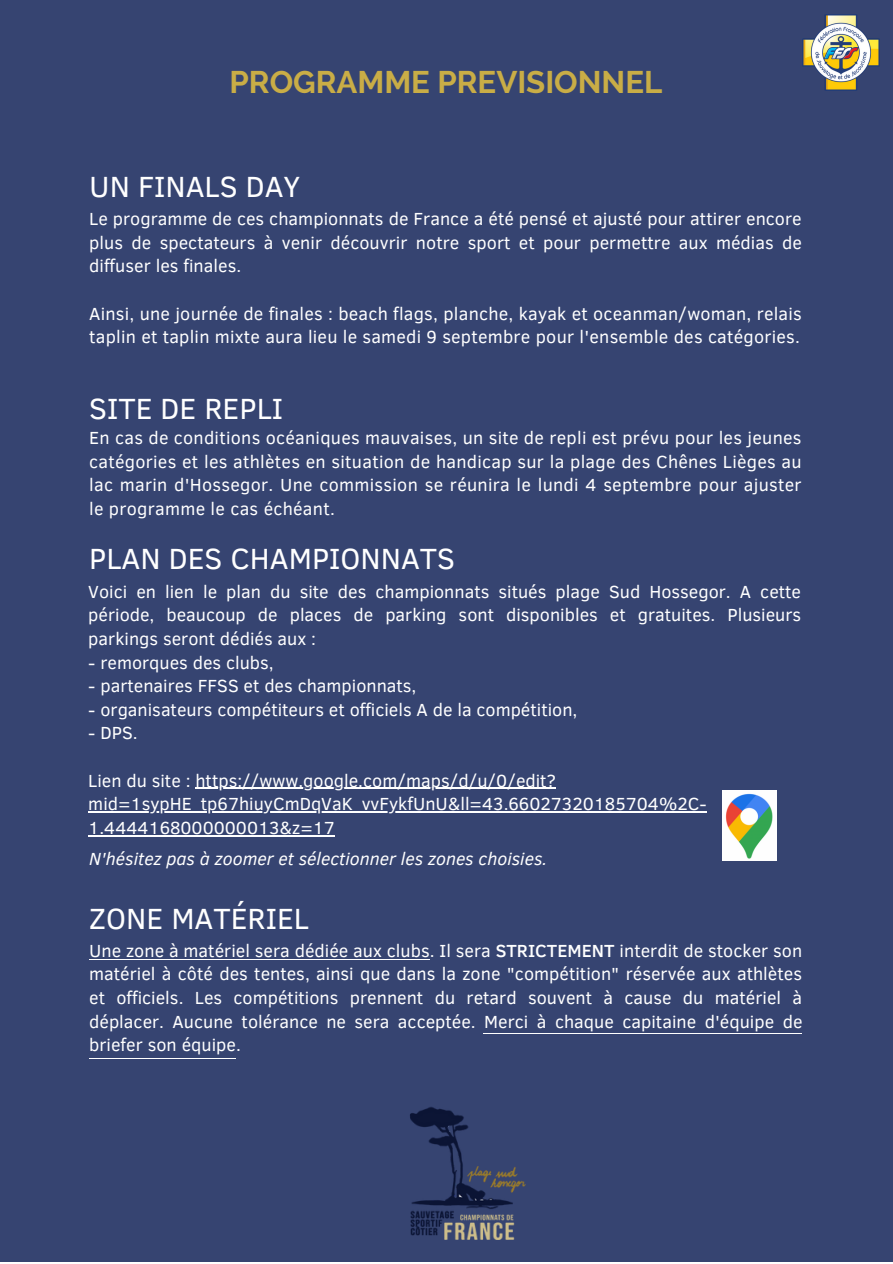
<style>
.page{position:relative;width:893px;height:1264px;background:#fff}
.page>*{position:absolute;margin:0;border:0;box-sizing:border-box;transform-origin:0 0}
.t1{font:700 31.2px "Raleway";color:#c9ad46}
.t2{font:30px "Clear Sans";color:#fff}
.t3{font:18px/23.5px "Clear Sans";color:#fff;text-align:justify}
.t4{font:italic 18px "Clear Sans";color:#fff}
.s1{font-weight:500}
</style>
<div class="page">
<div style="left:0;top:0;width:892px;height:1261px;background:#364471"></div>
<img style="left:410px;top:1107px;width:115px;height:131px">
<img style="left:802px;top:14px;width:77px;height:77px">
<hr style="left:89px;top:959px;width:341px;height:1px;background:#fff">
<hr style="left:89px;top:1057px;width:146px;height:1px;background:#fff">
<hr style="left:483px;top:1033px;width:319px;height:1px;background:#fff">
<hr style="left:195px;top:787px;width:361px;height:1px;background:#fff">
<hr style="left:88px;top:811px;width:618px;height:1px;background:#fff">
<hr style="left:88px;top:835px;width:247px;height:1px;background:#fff">
<img style="left:722px;top:790px;width:54px;height:70px">
<p class="t1" style="left:229px;top:64px;width:434px">PROGRAMME PREVISIONNEL</p>
<p class="t2" style="left:89px;top:165px;width:213px">UN FINALS DAY</p>
<p class="t3" style="left:89px;top:206px;width:714px">Le programme de ces championnats de France a été pensé et ajusté pour attirer encore plus de spectateurs à venir découvrir notre sport et pour permettre aux médias de diffuser les finales.</p>
<p class="t3" style="left:89px;top:300px;width:714px">Ainsi, une journée de finales : beach flags, planche, kayak et oceanman/woman, relais taplin et taplin mixte aura lieu le samedi 9 septembre pour l'ensemble des catégories.</p>
<p class="t2" style="left:89px;top:387px;width:195px">SITE DE REPLI</p>
<p class="t3" style="left:89px;top:425px;width:714px">En cas de conditions océaniques mauvaises, un site de repli est prévu pour les jeunes catégories et les athlètes en situation de handicap sur la plage des Chênes Lièges au lac marin d'Hossegor. Une commission se réunira le lundi 4 septembre pour ajuster le programme le cas échéant.</p>
<p class="t2" style="left:89px;top:537px;width:367px">PLAN DES CHAMPIONNATS</p>
<p class="t3" style="left:88px;top:578px;width:714px">Voici en lien le plan du site des championnats situés plage Sud Hossegor. A cette période, beaucoup de places de parking sont disponibles et gratuites. Plusieurs parkings seront dédiés aux :</p>
<p class="t3" style="left:88px;top:649px;width:187px">- remorques des clubs,</p>
<p class="t3" style="left:88px;top:673px;width:329px">- partenaires FFSS et des championnats,</p>
<p class="t3" style="left:88px;top:696px;width:490px">- organisateurs compétiteurs et officiels A de la compétition,</p>
<p class="t3" style="left:88px;top:720px;width:51px">- DPS.</p>
<p class="t3" style="left:88px;top:767px;width:619px;text-align:left">Lien du site : https://www.google.com/maps/d/u/0/edit? mid=1sypHE_tp67hiuyCmDqVaK_vvFykfUnU&amp;ll=43.66027320185704%2C-<br>1.4444168000000013&amp;z=17</p>
<p class="t4" style="left:89px;top:846px;width:459px">N'hésitez pas à zoomer et sélectionner les zones choisies.</p>
<p class="t2" style="left:89px;top:896px;width:221px">ZONE MATÉRIEL</p>
<p class="t3" style="left:89px;top:937px;width:714px">Une zone à matériel sera dédiée aux clubs. Il sera <span class="s1">STRICTEMENT</span> interdit de stocker son matériel à côté des tentes, ainsi que dans la zone "compétition" réservée aux athlètes et officiels. Les compétitions prennent du retard souvent à cause du matériel à déplacer. Aucune tolérance ne sera acceptée. Merci à chaque capitaine d'équipe de briefer son équipe.</p>
</div>
